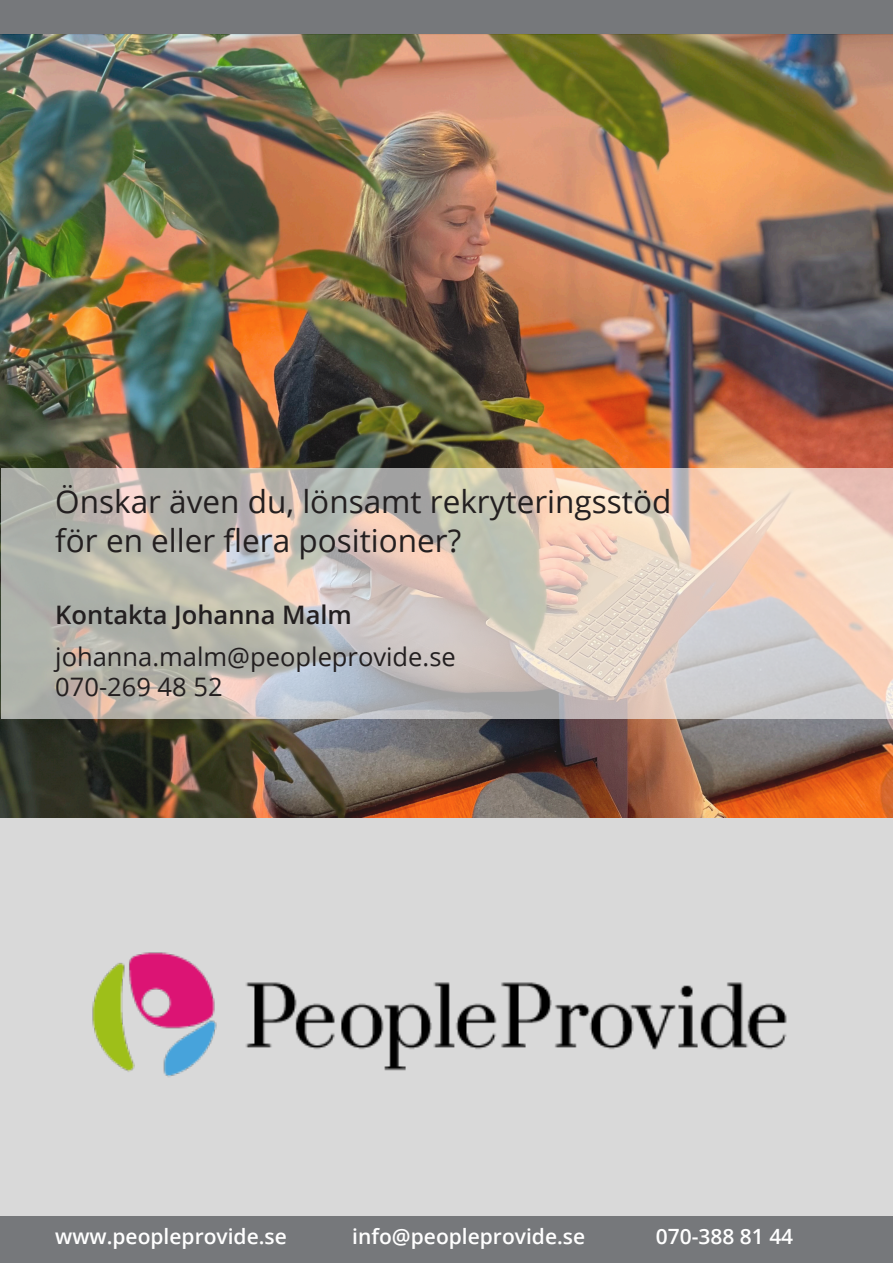
<style>
.page{position:relative;width:893px;height:1263px;background:#d9d9d9}
.page>*{position:absolute;margin:0;border:0;box-sizing:border-box;transform-origin:0 0}
.t1{font:31.5px "Open Sans";color:#231f20}
.t2{font:25.5px "Open Sans";color:#231f20}
.t3{font:600 25.5px "Open Sans";color:#231f20}
.t4{font:600 21px "Open Sans";color:#fff}
</style>
<div class="page">
<div style="left:0;top:1216px;width:893px;height:47px;background:#76787b"></div>
<div style="left:0;top:0;width:893px;height:34px;background:#76787b"></div>
<img style="left:1px;top:35px;width:892px;height:782px">
<svg style="left:1px;top:468px;width:892px;height:251px;background:#cec3b9"></svg>
<img style="left:92px;top:952px;width:695px;height:125px">
<p class="t1" style="left:55px;top:480px;width:618px">Önskar även du, lönsamt rekryteringsstöd</p>
<p class="t1" style="left:55px;top:519px;width:407px">för en eller flera positioner?</p>
<p class="t3" style="left:55px;top:597px;width:298px">Kontakta Johanna Malm</p>
<p class="t2" style="left:55px;top:639px;width:402px">johanna.malm@peopleprovide.se</p>
<p class="t2" style="left:55px;top:669px;width:169px">070-269 48 52</p>
<p class="t4" style="left:55px;top:1222px;width:233px">www.peopleprovide.se</p>
<p class="t4" style="left:352px;top:1222px;width:234px">info@peopleprovide.se</p>
<p class="t4" style="left:656px;top:1222px;width:139px">070-388 81 44</p>
</div>
